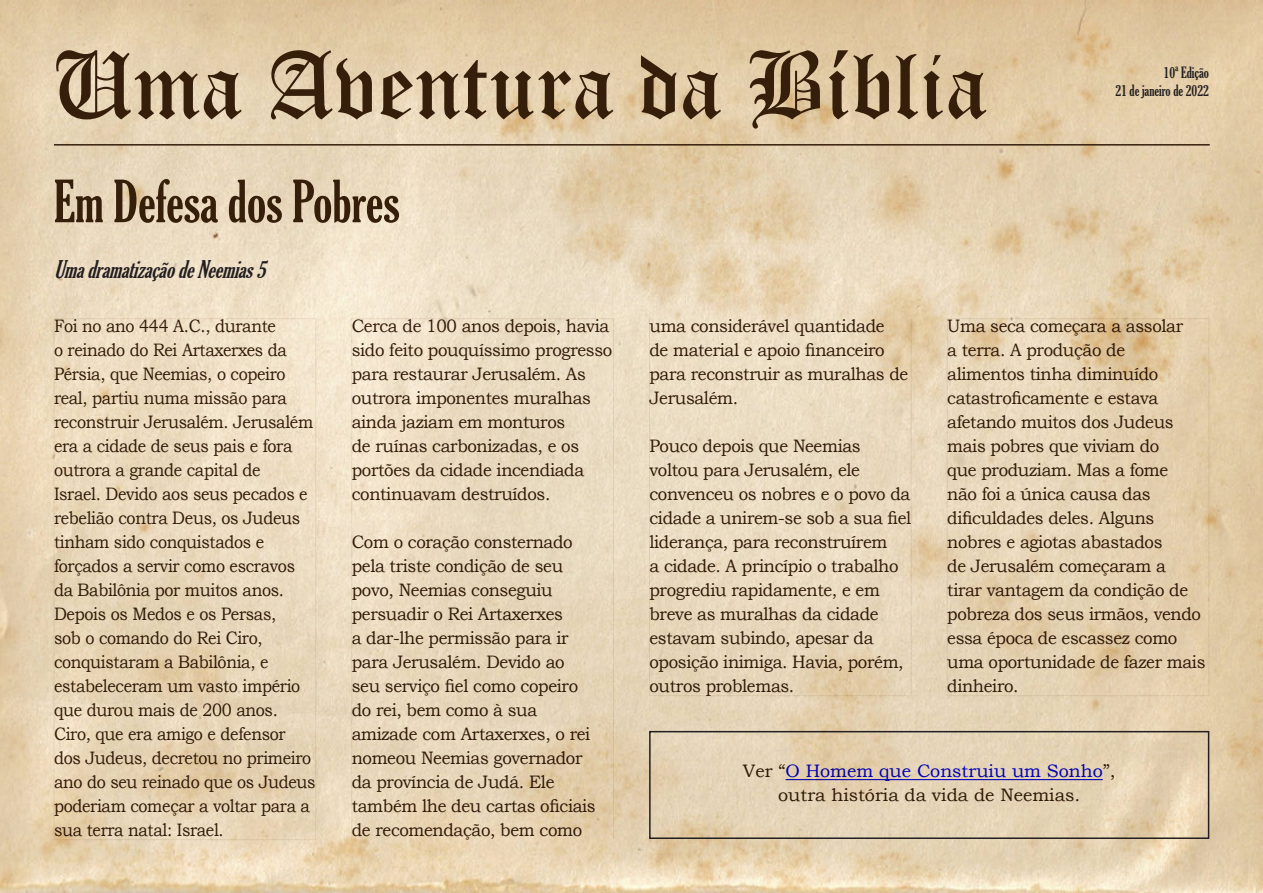
<style>
.page{position:relative;width:1263px;height:893px;background:#fff}
.page>*{position:absolute;margin:0;border:0;box-sizing:border-box;transform-origin:0 0}
.t1{font:93.6px "Old English Text";color:#351e0a}
.t2{font:extra-condensed 56.1px "Gloucester";color:#351e0a}
.t3{font:italic extra-condensed 23.4px "Gloucester";color:#231f20}
.t4{font:18px/24px "Bookman Old Style";letter-spacing:-.02em;color:#351e0a;scale:.94 1}
.t5{font:18px/24px "Bookman Old Style";letter-spacing:-.02em;color:#351e0a;scale:.9 1}
.t6{font:18px/24px "Bookman Old Style";color:#351e0a;text-align:center}
.t7{font:extra-condensed 15px "Gloucester";color:#231f20}
.s1{color:#00f}
</style>
<div class="page">
<img style="left:0;top:0;width:1263px;height:893px">
<svg style="left:54px;top:304px;width:262px;height:534px;background:#e9d8bb"></svg>
<div style="left:54px;top:318px;width:262px;height:522px;border:1px solid #f2ede9"></div>
<svg style="left:352px;top:304px;width:261px;height:534px;background:#e9d8bd"></svg>
<div style="left:352px;top:318px;width:262px;height:522px;border:1px solid #f2ede9"></div>
<svg style="left:649px;top:304px;width:262px;height:390px;background:#e9d9be"></svg>
<div style="left:649px;top:318px;width:262px;height:378px;border:1px solid #f2ede9"></div>
<svg style="left:947px;top:304px;width:262px;height:390px;background:#e5d1b1"></svg>
<div style="left:947px;top:318px;width:262px;height:378px;border:1px solid #f2ede9"></div>
<hr style="left:54px;top:144px;width:1156px;height:2px;background:#351e0a">
<div style="left:649px;top:731px;width:560px;height:108px;border:2px solid #231f20"></div>
<hr style="left:785px;top:779px;width:318px;height:1px;background:#00f">
<p class="t1" style="left:54px;top:26px;width:935px">Uma Aventura da Bíblia</p>
<p class="t2" style="left:54px;top:169px;width:347px">Em Defesa dos Pobres</p>
<p class="t3" style="left:54px;top:256px;width:220px">UmadramatizaçãodeNeemias5</p>
<p class="t7" style="left:1163px;top:64px;width:47px">10ª Edição</p>
<p class="t7" style="left:1115px;top:82px;width:95px">21 de janeiro de 2022</p>
<p class="t5" style="left:54px;top:313px;width:292px">Foi no ano 444 A.C., durante<br>o reinado do Rei Artaxerxes da<br>Pérsia, que Neemias, o copeiro real, partiu numa missão para reconstruir Jerusalém. Jerusalém era a cidade de seus pais e fora outrora a grande capital de<br>Israel. Devido aos seus pecados e rebelião contra Deus, os Judeus tinham sido conquistados e forçados a servir como escravos da Babilônia por muitos anos.<br>Depois os Medos e os Persas,<br>sob o comando do Rei Ciro, conquistaram a Babilônia, e estabeleceram um vasto império que durou mais de 200 anos.<br>Ciro, que era amigo e defensor dos Judeus, decretou no primeiro ano do seu reinado que os Judeus poderiam começar a voltar para a sua terra natal: Israel.</p>
<p class="t4" style="left:352px;top:313px;width:279px">Cerca de 100 anos depois, havia sido feito pouquíssimo progresso para restaurar Jerusalém. As outrora imponentes muralhas ainda jaziam em monturos<br>de ruínas carbonizadas, e os portões da cidade incendiada continuavam destruídos.</p>
<p class="t4" style="left:352px;top:529px;width:261px">Com o coração consternado pela triste condição de seu povo, Neemias conseguiu persuadir o Rei Artaxerxes<br>a dar-lhe permissão para ir para Jerusalém. Devido ao seu serviço fiel como copeiro do rei, bem como à sua amizade com Artaxerxes, o rei nomeou Neemias governador da província de Judá. Ele também lhe deu cartas oficiais de recomendação, bem como</p>
<p class="t4" style="left:649px;top:313px;width:277px">uma considerável quantidade<br>de material e apoio financeiro para reconstruir as muralhas de<br>Jerusalém.</p>
<p class="t4" style="left:649px;top:433px;width:280px">Pouco depois que Neemias voltou para Jerusalém, ele convenceu os nobres e o povo da cidade a unirem-se sob a sua fiel liderança, para reconstruírem<br>a cidade. A princípio o trabalho progrediu rapidamente, e em breve as muralhas da cidade estavam subindo, apesar da oposição inimiga. Havia, porém, outros problemas.</p>
<p class="t4" style="left:947px;top:313px;width:276px">Uma seca começara a assolar<br>a terra. A produção de alimentos tinha diminuído catastroficamente e estava afetando muitos dos Judeus mais pobres que viviam do<br>que produziam. Mas a fome<br>não foi a única causa das dificuldades deles. Alguns nobres e agiotas abastados<br>de Jerusalém começaram a<br>tirar vantagem da condição de pobreza dos seus irmãos, vendo essa época de escassez como uma oportunidade de fazer mais dinheiro.</p>
<p class="t6" style="left:743px;top:759px;width:374px">Ver “<span class="s1">O Homem que Construiu um Sonho</span>”, outra história da vida de Neemias.</p>
</div>
